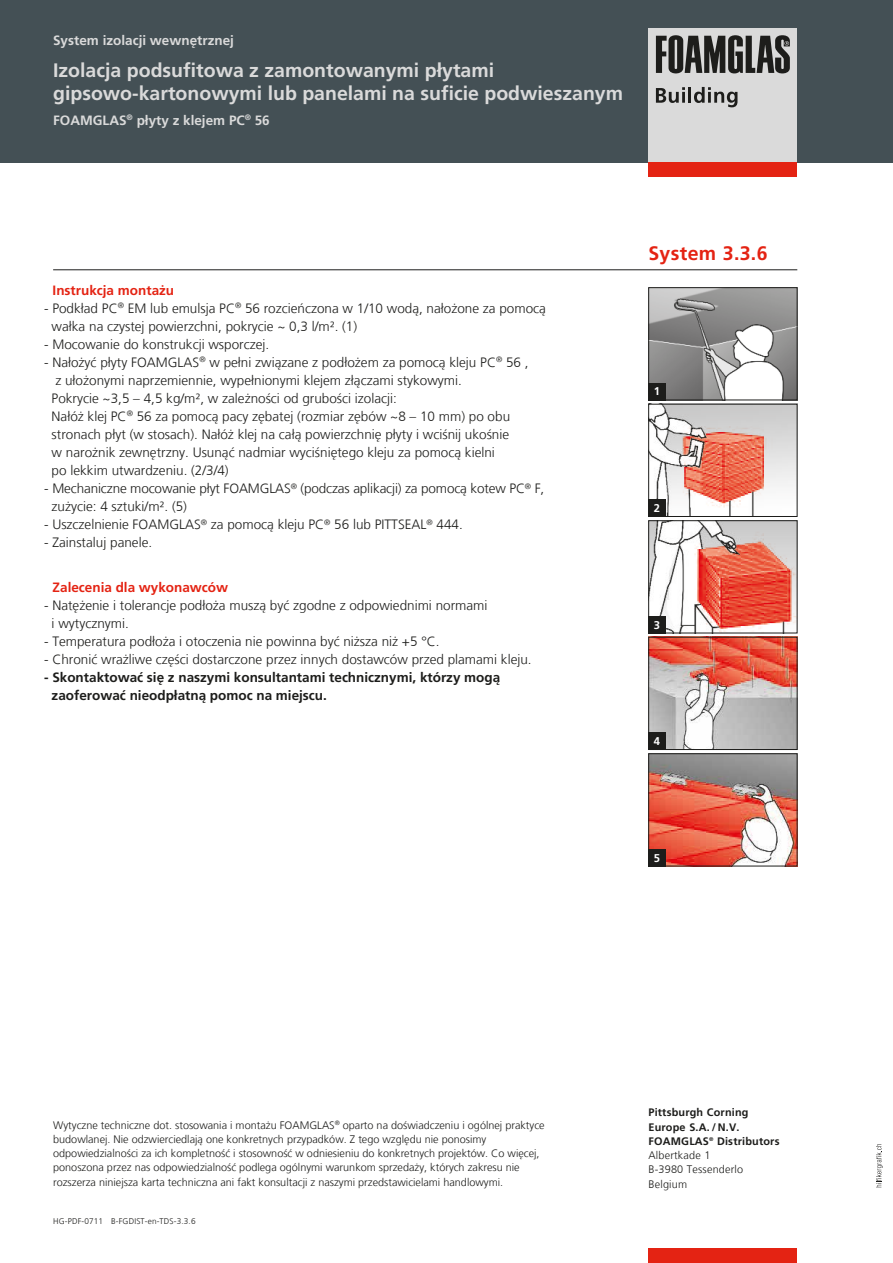
<style>
.page{position:relative;width:893px;height:1263px;background:#fff}
.page>*{position:absolute;margin:0;border:0;box-sizing:border-box;transform-origin:0 0}
.t1{font:700 19.5px/23.4px "Frutiger LT Com";color:#dadada}
.t2{font:700 19.5px "Frutiger LT Com";letter-spacing:.015em;color:#e42313}
.t3{font:300 13.5px/18px "Frutiger LT Com";color:#1d1d1b}
.t4{font:700 13.5px/18px "Frutiger LT Com";color:#1d1d1b}
.t5{font:700 13.5px "Frutiger LT Com";color:#dadada}
.t6{font:700 13.5px "Frutiger LT Com";color:#e42313}
.t7{font:700 11.25px "Frutiger LT Com";color:#fff}
.t8{font:300 10.8px/14.2px "Frutiger LT Com";color:#1d1d1b}
.t9{font:700 10.8px/14.2px "Frutiger LT Com";letter-spacing:.015em;color:#1d1d1b}
.t10{font:300 8.25px "Frutiger LT Com";letter-spacing:.015em;color:#1d1d1b}
.s1{font-weight:300}
</style>
<div class="page">
<div style="left:0;top:0;width:893px;height:162px;background:#445055"></div>
<div style="left:648px;top:28px;width:149px;height:134px;background:#dadada"></div>
<div style="left:648px;top:162px;width:149px;height:15px;background:#e42313"></div>
<svg style="left:656px;top:35px;width:134px;height:38px"></svg>
<svg style="left:656px;top:87px;width:29px;height:16px"></svg>
<hr style="left:688px;top:87px;width:3px;height:16px;background:#1d1d1b">
<svg style="left:694px;top:87px;width:43px;height:20px"></svg>
<div style="left:648px;top:1248px;width:149px;height:15px;background:#e42313"></div>
<hr style="left:53px;top:270px;width:744px;height:1px;background:#1d1d1b">
<img style="left:650px;top:289px;width:145px;height:109px">
<div style="left:648px;top:287px;width:149px;height:113px;border:1px solid #1d1d1b"></div>
<img style="left:650px;top:406px;width:145px;height:109px">
<div style="left:648px;top:404px;width:149px;height:113px;border:1px solid #1d1d1b"></div>
<img style="left:650px;top:522px;width:145px;height:109px">
<div style="left:648px;top:520px;width:149px;height:113px;border:1px solid #1d1d1b"></div>
<img style="left:650px;top:639px;width:145px;height:109px">
<div style="left:648px;top:637px;width:149px;height:113px;border:1px solid #1d1d1b"></div>
<img style="left:650px;top:755px;width:145px;height:109px">
<div style="left:648px;top:753px;width:149px;height:113px;border:1px solid #1d1d1b"></div>
<div style="left:648px;top:383px;width:17px;height:17px;background:#1d1d1b"></div>
<div style="left:648px;top:500px;width:17px;height:17px;background:#1d1d1b"></div>
<div style="left:648px;top:616px;width:17px;height:17px;background:#1d1d1b"></div>
<div style="left:648px;top:733px;width:17px;height:17px;background:#1d1d1b"></div>
<div style="left:648px;top:849px;width:17px;height:17px;background:#1d1d1b"></div>
<svg style="left:876px;top:1144px;width:7px;height:43px"></svg>
<p class="t5" style="left:53px;top:32px;width:182px">System izolacji wewnętrznej</p>
<h1 class="t1" style="left:53px;top:59px;width:571px">Izolacja podsufitowa z zamontowanymi płytami gipsowo-kartonowymi lub panelami na suficie podwieszanym</h1>
<p class="t5" style="left:53px;top:112px;width:218px">FOAMGLAS<sup>®</sup> płyty z klejem PC<sup>®</sup> 56</p>
<p class="t6" style="left:53px;top:282px;width:123px">Instrukcja montażu</p>
<p class="t3" style="left:52px;top:299px;width:496px;text-indent:-8px">- Podkład PC<sup>®</sup> EM lub emulsja PC<sup>®</sup> 56 rozcieńczona w 1/10 wodą, nałożone za pomocą wałka na czystej powierzchni, pokrycie ~ 0,3 l/m². (1)</p>
<p class="t3" style="left:44px;top:335px;width:227px">- Mocowanie do konstrukcji wsporczej.</p>
<p class="t3" style="left:52px;top:353px;width:478px;text-indent:-8px">- Nałożyć płyty FOAMGLAS<sup>®</sup> w pełni związane z podłożem za pomocą kleju PC<sup>®</sup> 56 , z ułożonymi naprzemiennie, wypełnionymi klejem złączami stykowymi.<br>Pokrycie ~3,5 – 4,5 kg/m², w zależności od grubości izolacji:<br>Nałóż klej PC<sup>®</sup> 56 za pomocą pacy zębatej (rozmiar zębów ~8 – 10 mm) po obu stronach płyt (w stosach). Nałóż klej na całą powierzchnię płyty i wciśnij ukośnie<br>w narożnik zewnętrzny. Usunąć nadmiar wyciśniętego kleju za pomocą kielni<br>po lekkim utwardzeniu. (2/3/4)</p>
<p class="t3" style="left:52px;top:479px;width:494px;text-indent:-7px">- Mechaniczne mocowanie płyt FOAMGLAS<sup>®</sup> (podczas aplikacji) za pomocą kotew PC<sup>®</sup> F, zużycie: 4 sztuki/m². (5)</p>
<p class="t3" style="left:44px;top:515px;width:420px">- Uszczelnienie FOAMGLAS<sup>®</sup> za pomocą kleju PC<sup>®</sup> 56 lub PITTSEAL<sup>®</sup> 444.</p>
<p class="t3" style="left:44px;top:533px;width:110px">- Zainstaluj panele.</p>
<p class="t6" style="left:53px;top:579px;width:177px">Zalecenia dla wykonawców</p>
<p class="t3" style="left:52px;top:596px;width:437px;text-indent:-8px">- Natężenie i tolerancje podłoża muszą być zgodne z odpowiednimi normami i wytycznymi.</p>
<p class="t3" style="left:44px;top:632px;width:397px">- Temperatura podłoża i otoczenia nie powinna być niższa niż +5 °C.</p>
<p class="t3" style="left:44px;top:650px;width:489px">- Chronić wrażliwe części dostarczone przez innych dostawców przed plamami kleju.</p>
<p class="t4" style="left:52px;top:668px;width:450px;text-indent:-8px">- Skontaktować się z naszymi konsultantami technicznymi, którzy mogą zaoferować nieodpłatną pomoc na miejscu.</p>
<h1 class="t2" style="left:648px;top:242px;width:121px">System 3.3.6</h1>
<p class="t7" style="left:654px;top:385px;width:8px">1</p>
<p class="t7" style="left:654px;top:501px;width:8px">2</p>
<p class="t7" style="left:654px;top:618px;width:8px">3</p>
<p class="t7" style="left:654px;top:734px;width:8px">4</p>
<p class="t7" style="left:654px;top:851px;width:8px">5</p>
<p class="t8" style="left:53px;top:1118px;width:493px">Wytyczne techniczne dot. stosowania i montażu FOAMGLAS<sup>®</sup> oparto na doświadczeniu i ogólnej praktyce budowlanej. Nie odzwierciedlają one konkretnych przypadków. Z tego względu nie ponosimy odpowiedzialności za ich kompletność i stosowność w odniesieniu do konkretnych projektów. Co więcej, ponoszona przez nas odpowiedzialność podlega ogólnymi warunkom sprzedaży, których zakresu nie rozszerza niniejsza karta techniczna ani fakt konsultacji z naszymi przedstawicielami handlowymi.</p>
<p class="t10" style="left:53px;top:1216px;width:144px">HG-PDF-0711 B-FGDIST-en-TDS-3.3.6</p>
<p class="t9" style="left:648px;top:1105px;width:133px">Pittsburgh Corning<br>Europe S.A. / N.V.<br>FOAMGLAS<sup>®</sup> Distributors<br><span class="s1">Albertkade 1<br>B-3980 Tessenderlo<br>Belgium</span></p>
</div>
